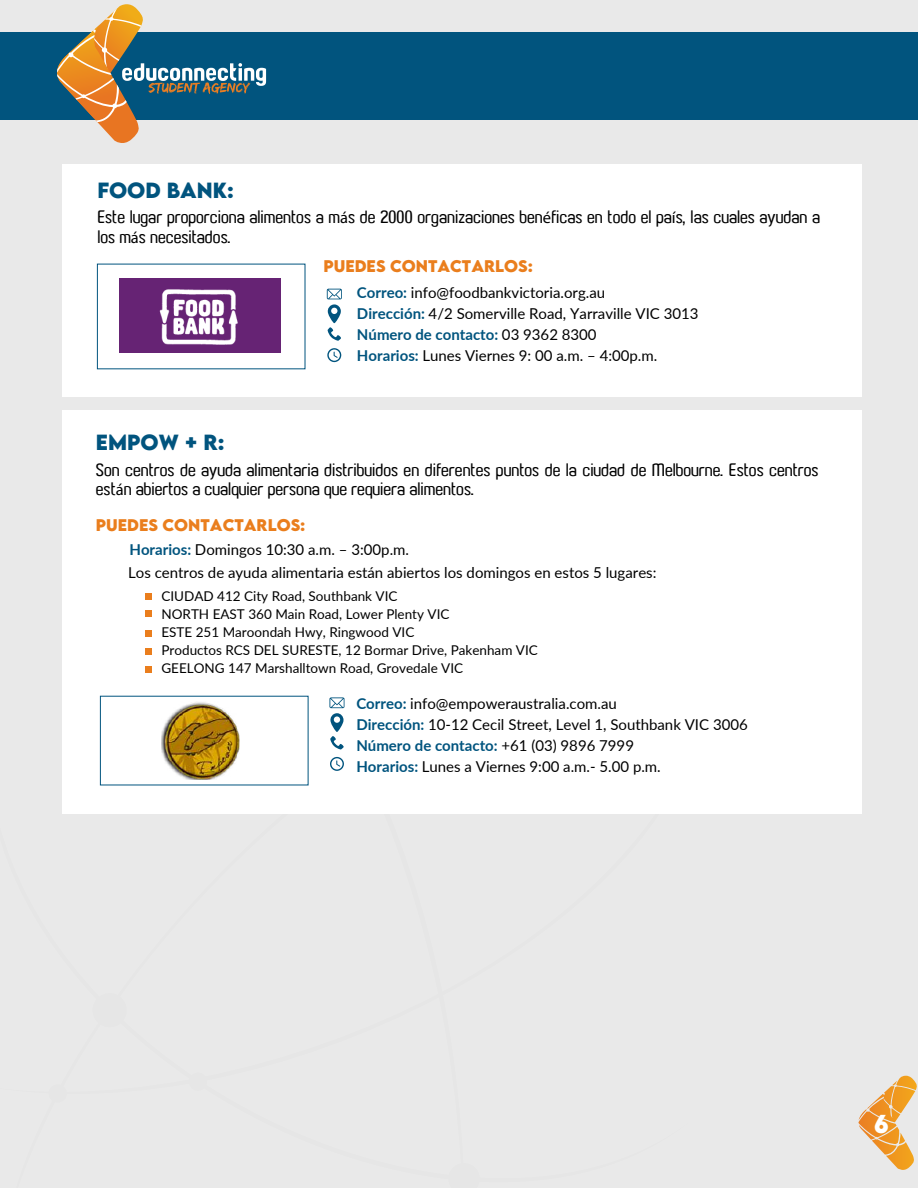
<style>
.page{position:relative;width:918px;height:1188px;background:#e9e9e9}
.page>*{position:absolute;margin:0;border:0;box-sizing:border-box;transform-origin:0 0}
.t1{font:700 23.1px "LEMONMILK";color:#fff;scale:.96 1}
.t2{font:700 19.5px "LEMONMILK";color:#01547e}
.t3{font:500 16.5px/19.8px "Paragon";color:#000}
.t4{font:15px/21px "Lato";color:#000}
.t5{font:700 15px "LEMONMILK";color:#ea7e1d}
.t6{font:13.5px/18px "Lato";color:#000}
.s1{font-family:"Myriad Pro";font-weight:400}
.s2{font-weight:700;color:#01547e}
</style>
<div class="page">
<div style="left:0;top:32px;width:918px;height:88px;background:#01547e"></div>
<svg style="left:57px;top:4px;width:209px;height:139px"></svg>
<div style="left:62px;top:164px;width:799px;height:232px;background:#fff"></div>
<svg style="left:327px;top:289px;width:15px;height:52px"></svg>
<svg style="left:327px;top:348px;width:14px;height:14px"></svg>
<img style="left:119px;top:278px;width:161px;height:75px">
<svg style="left:859px;top:1076px;width:58px;height:70px"></svg>
<div style="left:62px;top:410px;width:799px;height:404px;background:#fff"></div>
<div style="left:145px;top:593px;width:7px;height:7px;background:#ea7e1d"></div>
<div style="left:145px;top:610px;width:7px;height:7px;background:#ea7e1d"></div>
<div style="left:145px;top:630px;width:7px;height:7px;background:#ea7e1d"></div>
<div style="left:145px;top:648px;width:7px;height:7px;background:#ea7e1d"></div>
<div style="left:145px;top:666px;width:7px;height:7px;background:#ea7e1d"></div>
<svg style="left:329px;top:697px;width:15px;height:52px"></svg>
<svg style="left:330px;top:757px;width:14px;height:14px"></svg>
<img style="left:161px;top:702px;width:78px;height:77px">
<h2 class="t2" style="left:97px;top:177px;width:138px">FOOD BANK:</h2>
<p class="t3" style="left:97px;top:209px;width:724px">Este lugar proporciona alimentos a m<span class="s1">á</span>s de 2000 organizaciones ben<span class="s1">é</span>ficas en todo el pa<span class="s1">í</span>s, las cuales ayudan a los m<span class="s1">á</span>s necesitados.</p>
<p class="t5" style="left:323px;top:256px;width:211px">PUEDES CONTACTARLOS:</p>
<h2 class="t2" style="left:96px;top:429px;width:130px">EMPOW + R:</h2>
<p class="t4" style="left:357px;top:282px;width:343px"><span class="s2">Correo:</span> info@foodbankvictoria.org.au<br><span class="s2">Dirección:</span> 4/2 Somerville Road, Yarraville VIC 3013<br><span class="s2">Número de contacto:</span> 03 9362 8300<br><span class="s2">Horarios:</span> Lunes Viernes 9: 00 a.m. – 4:00p.m.</p>
<p class="t3" style="left:96px;top:461px;width:724px">Son centros de ayuda alimentaria distribuidos en diferentes puntos de la ciudad de Melbourne. Estos centros est<span class="s1">á</span>n abiertos a cualquier persona que requiera alimentos.</p>
<p class="t5" style="left:96px;top:515px;width:211px">PUEDES CONTACTARLOS:</p>
<p class="t4" style="left:128px;top:538px;width:530px;line-height:23.1px"><span class="s2">Horarios:</span> Domingos 10:30 a.m. – 3:00p.m.<br>Los centros de ayuda alimentaria están abiertos los domingos en estos 5 lugares:</p>
<p class="t6" style="left:161px;top:587px;width:378px">CIUDAD 412 City Road, Southbank VIC<br>NORTH EAST 360 Main Road, Lower Plenty VIC<br>ESTE 251 Maroondah Hwy, Ringwood VIC<br>Productos RCS DEL SURESTE, 12 Bormar Drive, Pakenham VIC GEELONG 147 Marshalltown Road, Grovedale VIC</p>
<p class="t4" style="left:356px;top:692px;width:393px"><span class="s2">Correo:</span> info@empoweraustralia.com.au<br><span class="s2">Dirección:</span> 10-12 Cecil Street, Level 1, Southbank VIC 3006<br><span class="s2">Número de contacto:</span> +61 (03) 9896 7999<br><span class="s2">Horarios:</span> Lunes a Viernes 9:00 a.m.- 5.00 p.m.</p>
<h1 class="t1" style="left:874px;top:1108px;width:17px">6</h1>
</div>
